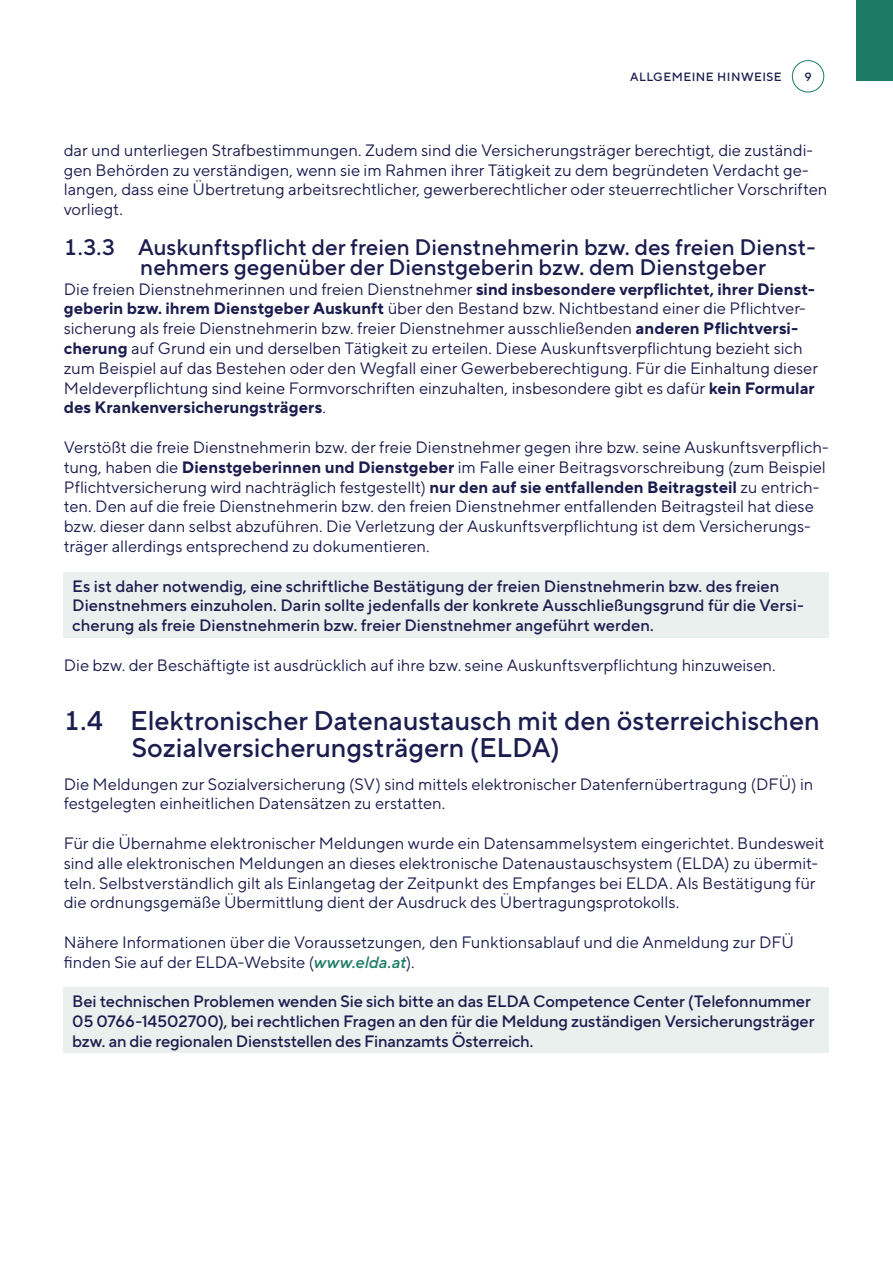
<style>
.page{position:relative;width:893px;height:1263px;background:#fff}
.page>*{position:absolute;margin:0;border:0;box-sizing:border-box;transform-origin:0 0}
.Ueberschriften_Überschrift1{font:500 27px/27px "TT Norms Pro";color:#1c1d4f}
.Ueberschriften_Überschrift2{font:500 22.5px/19.8px "TT Norms Pro";color:#1c1d4f}
.Lauftext_Abstand_vor{font:16.5px/19.8px "TT Norms Pro";color:#1c1d4f}
.Lauftext{font:16.5px/19.8px "TT Norms Pro";color:#1c1d4f}
.Kastentext_Guen{font:500 16.5px/19.8px "TT Norms Pro";letter-spacing:-.005em;color:#1c1d4f}
.t1{font:500 12px "TT Norms Pro";color:#1c1d4f}
.s1{font-weight:700}
.s2{font-weight:500;font-style:italic;color:#1d7b65}
</style>
<div class="page">
<div style="left:792px;top:60px;width:32px;height:32px;border:1px solid #1d7b65;border-radius:50%"></div>
<div style="left:857px;top:0;width:36px;height:81px;background:#1d7b65"></div>
<div style="left:64px;top:572px;width:765px;height:65px;background:#e9f0ed"></div>
<div style="left:64px;top:987px;width:765px;height:66px;background:#e9f0ed"></div>
<p class="t1" style="left:630px;top:69px;width:18px">Allgemeine</p>
<p class="t1" style="left:717px;top:69px;width:19px">Hinweise</p>
<p class="t1" style="left:804px;top:69px;width:9px">9</p>
<p class="Lauftext_Abstand_vor" style="left:64px;top:140px;width:765px">dar und unterliegen Strafbestimmungen. Zudem sind die Versicherungsträger berechtigt, die zuständi&shy;gen Behörden zu verständigen, wenn sie im Rahmen ihrer Tätigkeit zu dem begründeten Verdacht ge&shy;langen, dass eine Übertretung arbeitsrechtlicher, gewerberechtlicher oder steuerrechtlicher Vorschriften vorliegt.</p>
<h2 class="Ueberschriften_Überschrift2" style="left:140px;top:236px;width:677px;text-indent:-77px">1.3.3 Auskunftspflicht der freien Dienstnehmerin bzw. des freien Dienst&shy;nehmers gegenüber der Dienstgeberin bzw. dem Dienstgeber</h2>
<p class="Lauftext" style="left:64px;top:278px;width:756px">Die freien Dienstnehmerinnen und freien Dienstnehmer <span class="s1">sind insbesondere verpflichtet, ihrer Dienst&shy;geberin bzw. ihrem Dienstgeber Auskunft</span> über den Bestand bzw. Nichtbestand einer die Pflichtver&shy;sicherung als freie Dienstnehmerin bzw. freier Dienstnehmer ausschließenden <span class="s1">anderen Pflichtversi&shy;cherung</span> auf Grund ein und derselben Tätigkeit zu erteilen. Diese Auskunftsverpflichtung bezieht sich zum Beispiel auf das Bestehen oder den Wegfall einer Gewerbeberechtigung. Für die Einhaltung dieser Meldeverpflichtung sind keine Formvorschriften einzuhalten, insbesondere gibt es dafür <span class="s1">kein Formular des Krankenversicherungsträgers</span>.</p>
<p class="Lauftext_Abstand_vor" style="left:64px;top:437px;width:766px">Verstößt die freie Dienstnehmerin bzw. der freie Dienstnehmer gegen ihre bzw. seine Auskunftsverpflich&shy;tung, haben die <span class="s1">Dienstgeberinnen und Dienstgeber</span> im Falle einer Beitragsvorschreibung (zum Beispiel Pflichtversicherung wird nachträglich festgestellt) <span class="s1">nur den auf sie entfallenden Beitragsteil</span> zu entrich&shy;ten. Den auf die freie Dienstnehmerin bzw. den freien Dienstnehmer entfallenden Beitragsteil hat diese bzw. dieser dann selbst abzuführen. Die Verletzung der Auskunftsverpflichtung ist dem Versicherungs&shy;träger allerdings entsprechend zu dokumentieren.</p>
<p class="Kastentext_Guen" style="left:72px;top:575px;width:733px">Es ist daher notwendig, eine schriftliche Bestätigung der freien Dienstnehmerin bzw. des freien<br>Dienstnehmers einzuholen. Darin sollte jedenfalls der konkrete Ausschließungsgrund für die Versi&shy;cherung als freie Dienstnehmerin bzw. freier Dienstnehmer angeführt werden.</p>
<p class="Lauftext_Abstand_vor" style="left:64px;top:654px;width:713px">Die bzw. der Beschäftigte ist ausdrücklich auf ihre bzw. seine Auskunftsverpflichtung hinzuweisen.</p>
<h1 class="Ueberschriften_Überschrift1" style="left:132px;top:706px;width:689px;text-indent:-68px">1.4 Elektronischer Datenaustausch mit den österreichischen<br>Sozialversicherungsträgern (ELDA)</h1>
<p class="Lauftext" style="left:64px;top:773px;width:751px">Die Meldungen zur Sozialversicherung (SV) sind mittels elektronischer Datenfernübertragung (DFÜ) in festgelegten einheitlichen Datensätzen zu erstatten.</p>
<p class="Lauftext_Abstand_vor" style="left:64px;top:833px;width:762px">Für die Übernahme elektronischer Meldungen wurde ein Datensammelsystem eingerichtet. Bundesweit sind alle elektronischen Meldungen an dieses elektronische Datenaustauschsystem (ELDA) zu übermit&shy;teln. Selbstverständlich gilt als Einlangetag der Zeitpunkt des Empfanges bei ELDA. Als Bestätigung für die ordnungsgemäße Übermittlung dient der Ausdruck des Übertragungsprotokolls.</p>
<p class="Lauftext_Abstand_vor" style="left:64px;top:932px;width:732px">Nähere Informationen über die Voraussetzungen, den Funktionsablauf und die Anmeldung zur DFÜ finden Sie auf der ELDA-Website (<span class="s2">www.elda.at</span>).</p>
<p class="Kastentext_Guen" style="left:72px;top:991px;width:744px">Bei technischen Problemen wenden Sie sich bitte an das ELDA Competence Center (Telefonnummer<br>05 0766-14502700), bei rechtlichen Fragen an den für die Meldung zuständigen Versicherungsträger bzw. an die regionalen Dienststellen des Finanzamts Österreich.</p>
</div>
